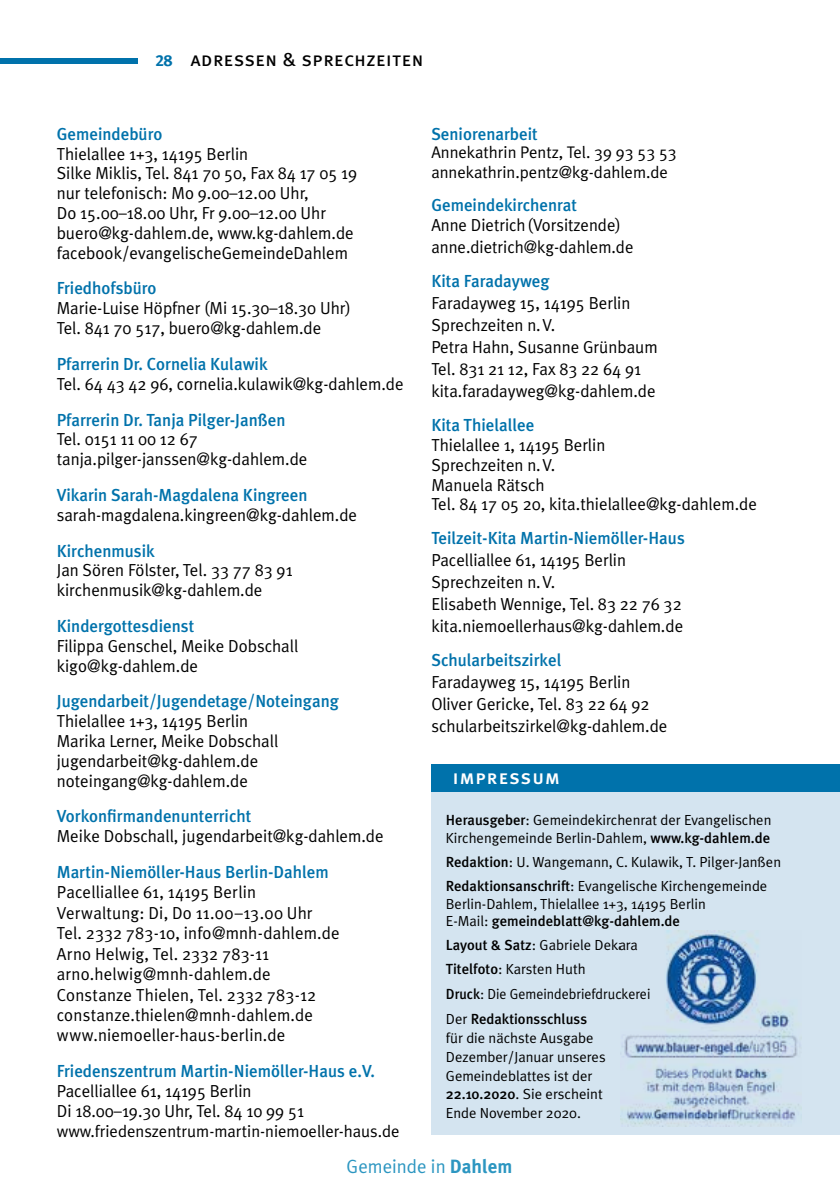
<style>
.page{position:relative;width:840px;height:1191px;background:#fff}
.page>*{position:absolute;margin:0;border:0;box-sizing:border-box;transform-origin:0 0}
.t1{font:20px "Meta Plus Book Caps";letter-spacing:.02em;color:#000}
.t2{font:20px "Meta Plus Medium Caps";letter-spacing:.05em;color:#fff}
.t3{font:19.2px "Meta Plus Normal";color:#2c96c1}
.t4{font:17.4px/19.8px "Meta Plus Normal";color:#000}
.t5{font:500 17.4px "Meta Plus";color:#0072ab}
.t6{font:17.4px/22px "Meta Plus Normal";color:#000;scale:.96 1}
.t7{font:16.8px/19.8px "Meta Plus Normal";color:#000}
.t8{font:14.6px/18.8px "Meta Plus Normal";color:#000}
.t9{font:500 14.6px "Meta Plus";color:#000}
.s1{font-family:"Meta Plus Bold Caps";font-size:16px;color:#0072ab}
.s2{font-family:"Meta Plus";font-weight:500}
.s3{font-family:"Meta Plus Normal";font-weight:400}
.s4{font-family:"Meta Plus";font-weight:700}
</style>
<div class="page">
<div style="left:431px;top:789px;width:408px;height:345px;background:#d4e4f0"></div>
<div style="left:0;top:58px;width:137px;height:6px;background:#0072ab"></div>
<div style="left:431px;top:764px;width:408px;height:28px;background:#0072ab"></div>
<img style="left:620px;top:931px;width:181px;height:195px">
<p class="t1" style="left:155px;top:47px;width:269px"><span class="s1">28</span> adressen &amp; sprechzeiten</p>
<p class="t5" style="left:57px;top:124px;width:107px">Gemeindebüro</p>
<p class="t4" style="left:57px;top:143px;width:302px">Thielallee 1+3, 14195 Berlin<br>Silke Miklis, Tel. 841 70 50, Fax 84 17 05 19 nur telefonisch: Mo 9.00–12.00 Uhr,<br>Do 15.00–18.00 Uhr, Fr 9.00–12.00 Uhr buero@kg-dahlem.de, www.kg-dahlem.de facebook/evangelischeGemeindeDahlem</p>
<p class="t5" style="left:57px;top:278px;width:101px">Friedhofsbüro</p>
<p class="t4" style="left:57px;top:298px;width:295px">Marie-Luise Höpfner (Mi 15.30–18.30 Uhr)<br>Tel. 841 70 517, buero@kg-dahlem.de</p>
<p class="t5" style="left:57px;top:354px;width:212px">Pfarrerin Dr. Cornelia Kulawik</p>
<p class="t4" style="left:57px;top:373px;width:348px">Tel. 64 43 42 96, cornelia.kulawik@kg-dahlem.de</p>
<p class="t5" style="left:57px;top:409px;width:230px">Pfarrerin Dr. Tanja Pilger-Janßen</p>
<p class="t4" style="left:57px;top:429px;width:252px">Tel. 0151 11 00 12 67 tanja.pilger-janssen@kg-dahlem.de</p>
<p class="t5" style="left:57px;top:485px;width:252px">Vikarin Sarah-Magdalena Kingreen</p>
<p class="t4" style="left:57px;top:504px;width:302px">sarah-magdalena.kingreen@kg-dahlem.de</p>
<p class="t5" style="left:57px;top:540px;width:99px">Kirchenmusik</p>
<p class="t4" style="left:57px;top:560px;width:237px">Jan Sören Fölster, Tel. 33 77 83 91 kirchenmusik@kg-dahlem.de</p>
<p class="t5" style="left:57px;top:616px;width:139px">Kindergottesdienst</p>
<p class="t4" style="left:57px;top:635px;width:243px">Filippa Genschel, Meike Dobschall kigo@kg-dahlem.de</p>
<p class="t5" style="left:57px;top:691px;width:283px">Jugendarbeit/Jugendetage/Noteingang</p>
<p class="t4" style="left:57px;top:711px;width:223px">Thielallee 1+3, 14195 Berlin<br>Marika Lerner, Meike Dobschall jugendarbeit@kg-dahlem.de noteingang@kg-dahlem.de</p>
<p class="t5" style="left:57px;top:806px;width:196px">Vorkonfirmandenunterricht</p>
<p class="t4" style="left:57px;top:826px;width:328px">Meike Dobschall, jugendarbeit@kg-dahlem.de</p>
<p class="t5" style="left:57px;top:862px;width:273px">Martin-Niemöller-Haus Berlin-Dahlem</p>
<p class="t4" style="left:57px;top:882px;width:284px;line-height:20.4px">Pacelliallee 61, 14195 Berlin Verwaltung: Di, Do 11.00–13.00 Uhr Tel. 2332 783-10, info@mnh-dahlem.de Arno Helwig, Tel. 2332 783-11 arno.helwig@mnh-dahlem.de Constanze Thielen, Tel. 2332 783-12 constanze.thielen@mnh-dahlem.de www.niemoeller-haus-berlin.de</p>
<p class="t5" style="left:57px;top:1061px;width:319px">Friedenszentrum Martin-Niemöller-Haus e.V.</p>
<p class="t4" style="left:57px;top:1080px;width:249px">Pacelliallee 61, 14195 Berlin<br>Di 18.00–19.30 Uhr, Tel. 84 10 99 51</p>
<p class="t7" style="left:57px;top:1120px;width:344px">www.friedenszentrum-martin-niemoeller-haus.de</p>
<p class="t5" style="left:431px;top:124px;width:108px">Seniorenarbeit</p>
<p class="t7" style="left:431px;top:142px;width:247px">Annekathrin Pentz, Tel. 39 93 53 53 annekathrin.pentz@kg-dahlem.de</p>
<p class="t5" style="left:431px;top:195px;width:147px">Gemeindekirchenrat</p>
<p class="t6" style="left:431px;top:214px;width:212px">Anne Dietrich (Vorsitzende) anne.dietrich@kg-dahlem.de</p>
<p class="t5" style="left:431px;top:271px;width:120px">Kita Faradayweg</p>
<p class="t4" style="left:431px;top:292px;width:228px;line-height:22px">Faradayweg 15, 14195 Berlin<br>Sprechzeiten n.V.<br>Petra Hahn, Susanne Grünbaum<br>Tel. 831 21 12, Fax 83 22 64 91 kita.faradayweg@kg-dahlem.de</p>
<p class="t5" style="left:431px;top:415px;width:105px">Kita Thielallee</p>
<p class="t4" style="left:431px;top:435px;width:327px">Thielallee 1, 14195 Berlin<br>Sprechzeiten n.V.<br>Manuela Rätsch<br>Tel. 84 17 05 20, kita.thielallee@kg-dahlem.de</p>
<p class="t5" style="left:431px;top:528px;width:255px">Teilzeit-Kita Martin-Niemöller-Haus</p>
<p class="t4" style="left:431px;top:549px;width:253px;line-height:22px">Pacelliallee 61, 14195 Berlin<br>Sprechzeiten n.V.<br>Elisabeth Wennige, Tel. 83 22 76 32 kita.niemoellerhaus@kg-dahlem.de</p>
<p class="t5" style="left:431px;top:650px;width:131px">Schularbeitszirkel</p>
<p class="t4" style="left:431px;top:671px;width:237px;line-height:22px">Faradayweg 15, 14195 Berlin<br>Oliver Gericke, Tel. 83 22 64 92 schularbeitszirkel@kg-dahlem.de</p>
<p class="t2" style="left:452px;top:765px;width:108px">impressum</p>
<p class="t8" style="left:445px;top:811px;width:327px;line-height:17.4px"><span class="s2">Herausgeber</span>: Gemeindekirchenrat der Evangelischen<br>Kirchengemeinde Berlin-Dahlem, <span class="s2">www.kg-dahlem.de</span></p>
<p class="t8" style="left:445px;top:849px;width:336px;line-height:24.2px"><span class="s2">Redaktion</span>: U. Wangemann, C. Kulawik, T. Pilger-Janßen<br><span class="s2">Redaktionsanschrift</span>: Evangelische Kirchengemeinde</p>
<p class="t8" style="left:445px;top:894px;width:261px">Berlin-Dahlem, Thielallee 1+3, 14195 Berlin</p>
<p class="t9" style="left:445px;top:912px;width:235px"><span class="s3">E-Mail:</span> gemeindeblatt@kg-dahlem.de</p>
<p class="t8" style="left:445px;top:932px;width:206px;line-height:24.2px"><span class="s2">Layout &amp; Satz</span>: Gabriele Dekara<br><span class="s2">Titelfoto</span>: Karsten Huth<br><span class="s2">Druck</span>: Die Gemeindebriefdruckerei</p>
<p class="t9" style="left:445px;top:1010px;width:143px"><span class="s3">Der</span> Redaktionsschluss</p>
<p class="t8" style="left:445px;top:1028px;width:161px">für die nächste Ausgabe<br>Dezember/Januar unseres<br>Gemeindeblattes ist der<br><span class="s2">22.10.2020</span>. Sie erscheint<br>Ende November 2020.</p>
<p class="t3" style="left:346px;top:1154px;width:167px">Gemeinde in <span class="s4">Dahlem</span></p>
</div>
